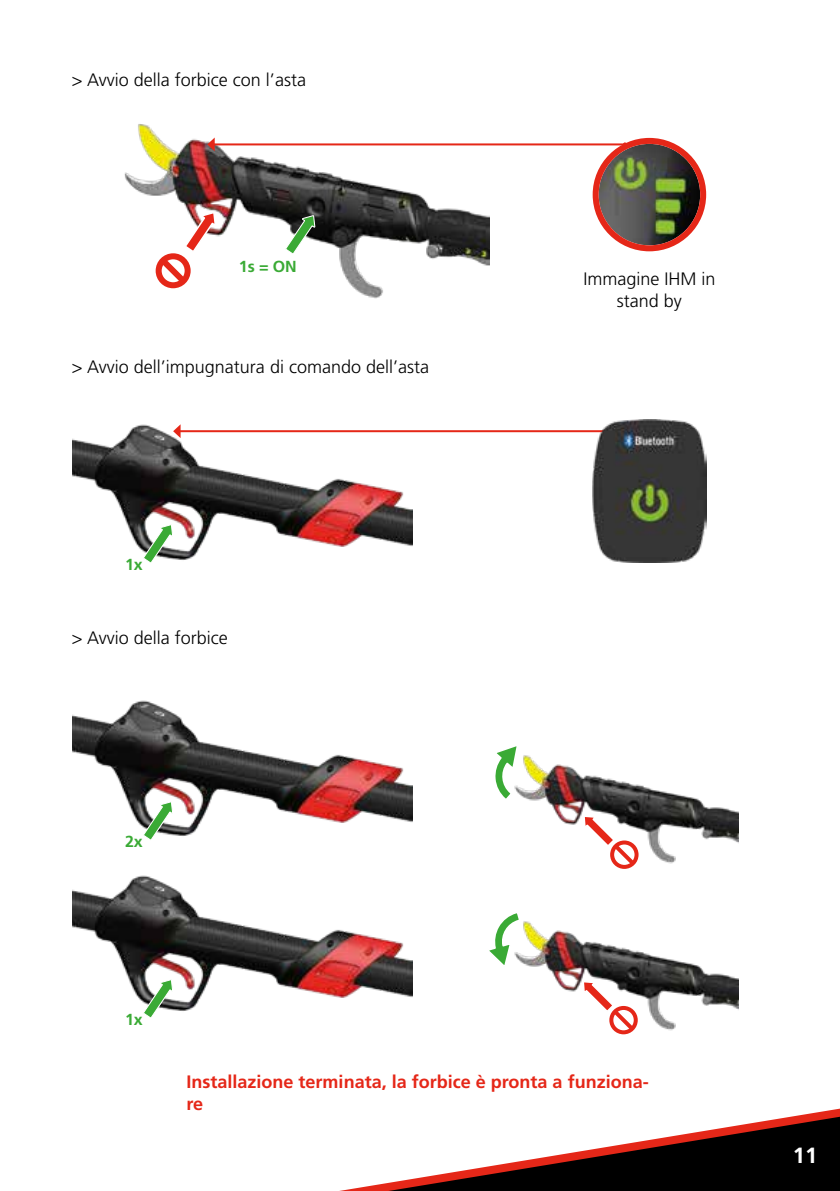
<style>
.page{position:relative;width:840px;height:1191px;background:#fff}
.page>*{position:absolute;margin:0;border:0;box-sizing:border-box;transform-origin:0 0}
.t1{font:700 22px "Frutiger Pro";color:#fff}
.t2{font:300 18px/22px "Frutiger Pro";color:#000;text-align:center}
.t3{font:700 18px/22px "Frutiger Pro";color:#e52718}
.t4{font:700 16px "Frutiger Pro";color:#3aaa35}
</style>
<div class="page">
<svg style="left:339px;top:1108px;width:500px;height:83px"></svg>
<img style="left:124px;top:124px;width:365px;height:175px">
<img style="left:598px;top:144px;width:101px;height:101px;border-radius:51px">
<div style="left:592px;top:138px;width:113px;height:113px;border:6px solid #e52718;border-radius:50%"></div>
<hr style="left:213px;top:143px;width:411px;height:2px;background:#e52718">
<svg style="left:622px;top:142px;width:4px;height:4px"></svg>
<svg style="left:207px;top:137px;width:7px;height:14px"></svg>
<svg style="left:155px;top:211px;width:62px;height:78px"></svg>
<svg style="left:284px;top:197px;width:32px;height:58px"></svg>
<img style="left:72px;top:424px;width:340px;height:136px">
<img style="left:72px;top:700px;width:340px;height:136px">
<img style="left:72px;top:875px;width:340px;height:136px">
<img style="left:519px;top:755px;width:219px;height:114px">
<img style="left:521px;top:921px;width:217px;height:114px">
<hr style="left:179px;top:430px;width:445px;height:2px;background:#e52718">
<svg style="left:173px;top:424px;width:7px;height:14px"></svg>
<img style="left:592px;top:420px;width:113px;height:143px">
<svg style="left:142px;top:506px;width:32px;height:57px"></svg>
<svg style="left:142px;top:783px;width:32px;height:57px"></svg>
<svg style="left:142px;top:961px;width:32px;height:57px"></svg>
<svg style="left:495px;top:746px;width:24px;height:53px"></svg>
<svg style="left:489px;top:913px;width:32px;height:52px"></svg>
<div style="left:609px;top:840px;width:29px;height:29px;border:4px solid #e52718;border-radius:50%"></div>
<svg style="left:581px;top:814px;width:56px;height:54px"></svg>
<svg style="left:581px;top:980px;width:56px;height:54px"></svg>
<p class="t2" style="left:72px;top:68px;width:235px">&gt; Avvio della forbice con l’asta</p>
<p class="t4" style="left:239px;top:257px;width:59px">1s = ON</p>
<p class="t2" style="left:72px;top:356px;width:358px">&gt; Avvio dell’impugnatura di comando dell’asta</p>
<p class="t4" style="left:125px;top:555px;width:19px">1x</p>
<p class="t2" style="left:72px;top:627px;width:157px">&gt; Avvio della forbice</p>
<p class="t4" style="left:125px;top:832px;width:19px">2x</p>
<p class="t4" style="left:125px;top:1010px;width:19px">1x</p>
<p class="t2" style="left:583px;top:267px;width:134px">Immagine IHM in stand by</p>
<p class="t3" style="left:186px;top:1070px;width:463px">Installazione terminata, la forbice è pronta a funziona&shy;re</p>
<p class="t1" style="left:792px;top:1142px;width:26px">11</p>
</div>
